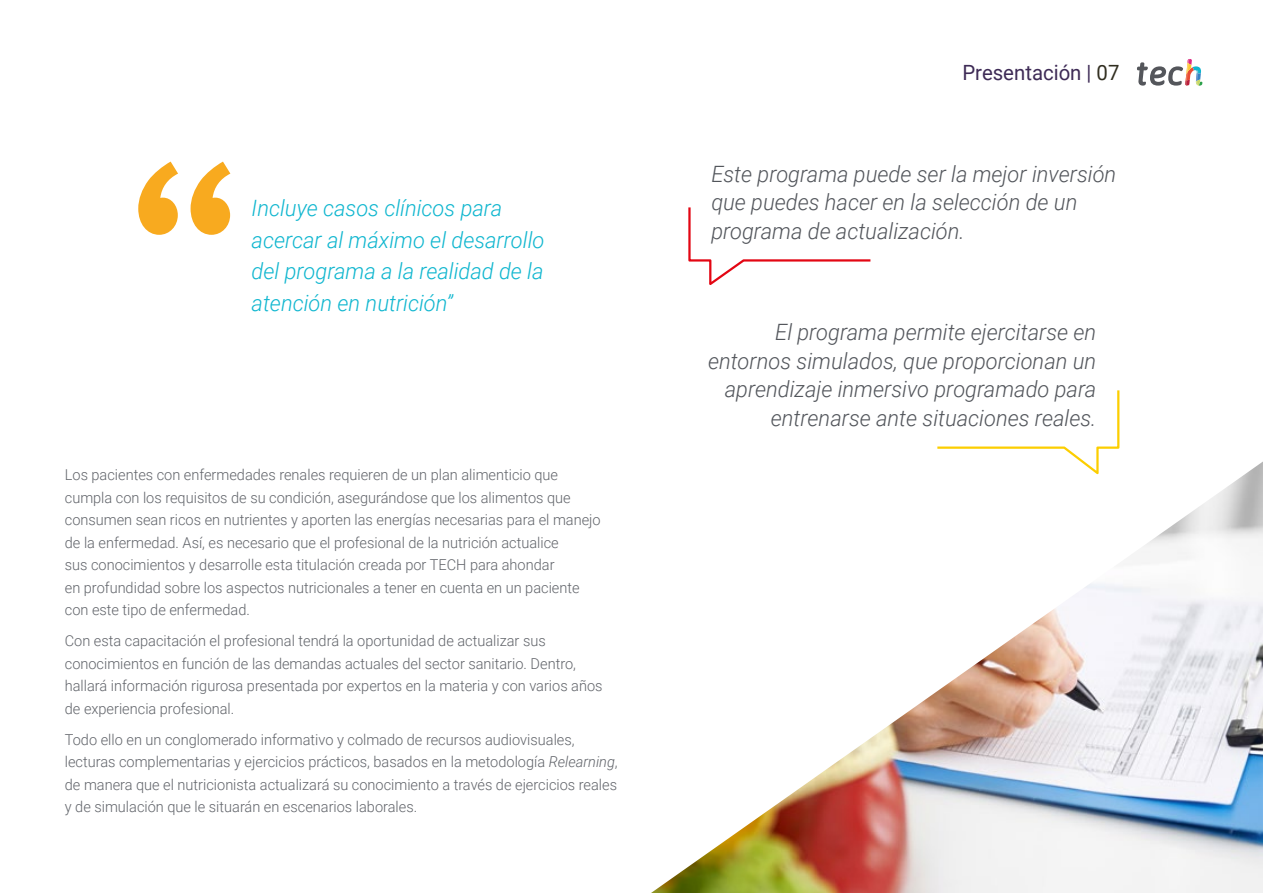
<style>
.page{position:relative;width:1263px;height:893px;background:#fff}
.page>*{position:absolute;margin:0;border:0;box-sizing:border-box;transform-origin:0 0}
.t1{font:italic 300 22.5px/28.5px "Roboto";color:#52555b;text-align:right}
.t2{font:italic 300 22.5px/31.5px "Roboto";color:#0fb6cf}
.t3{font:21px "Roboto";color:#3e2b56}
.t4{font:300 15px/22.5px "Roboto";color:#61646a}
.s1{font-style:italic}
.s2{color:#312e20}
</style>
<div class="page">
<svg style="left:937px;top:390px;width:183px;height:71px"></svg>
<svg style="left:688px;top:207px;width:183px;height:78px"></svg>
<svg style="left:138px;top:162px;width:92px;height:73px"></svg>
<img style="left:651px;top:461px;width:612px;height:432px">
<svg style="left:1137px;top:59px;width:65px;height:27px"></svg>
<h1 class="t2" style="left:252px;top:191px;width:294px">Incluye casos clínicos para acercar al máximo el desarrollo del programa a la realidad de la atención en nutrición”</h1>
<p class="t4" style="left:65px;top:463px;width:537px">Los pacientes con enfermedades renales requieren de un plan alimenticio que cumpla con los requisitos de su condición, asegurándose que los alimentos que consumen sean ricos en nutrientes y aporten las energías necesarias para el manejo de la enfermedad. Así, es necesario que el profesional de la nutrición actualice<br>sus conocimientos y desarrolle esta titulación creada por TECH para ahondar<br>en profundidad sobre los aspectos nutricionales a tener en cuenta en un paciente con este tipo de enfermedad.</p>
<p class="t4" style="left:65px;top:629px;width:539px">Con esta capacitación el profesional tendrá la oportunidad de actualizar sus conocimientos en función de las demandas actuales del sector sanitario. Dentro, hallará información rigurosa presentada por expertos en la materia y con varios años de experiencia profesional.</p>
<p class="t4" style="left:65px;top:727px;width:554px">Todo ello en un conglomerado informativo y colmado de recursos audiovisuales, lecturas complementarias y ejercicios prácticos, basados en la metodología <span class="s1">Relearning</span>, de manera que el nutricionista actualizará su conocimiento a través de ejercicios reales y de simulación que le situarán en escenarios laborales.</p>
<h2 class="t3" style="left:962px;top:57px;width:159px">Presentación | <span class="s2">07</span></h2>
<h1 class="t1" style="left:711px;top:159px;width:407px;text-align:left">Este programa puede ser la mejor inversión que puedes hacer en la selección de un programa de actualización.</h1>
<h1 class="t1" style="left:708px;top:317px;width:390px">El programa permite ejercitarse en entornos simulados, que proporcionan un aprendizaje inmersivo programado para entrenarse ante situaciones reales.</h1>
</div>
